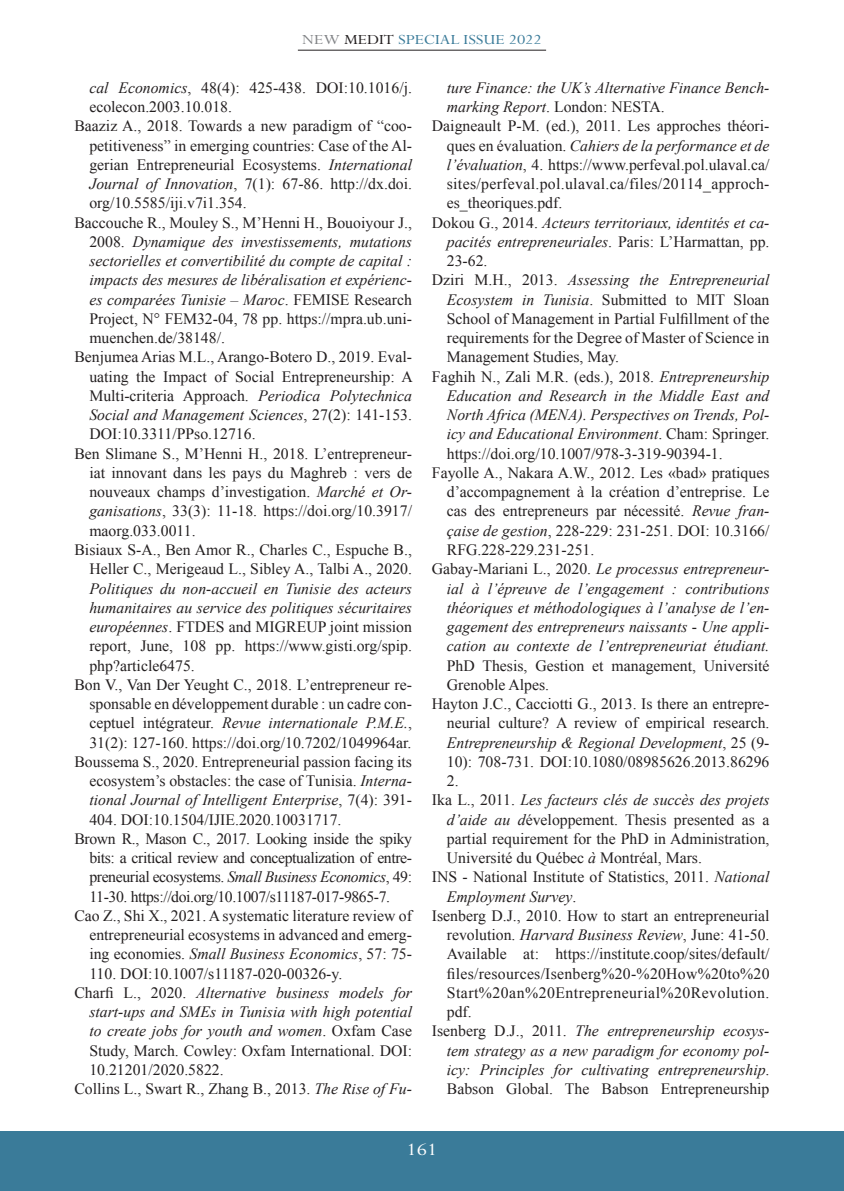
<style>
.page{position:relative;width:844px;height:1191px;background:#fff}
.page>*{position:absolute;margin:0;border:0;box-sizing:border-box;transform-origin:0 0}
.t1{font:19.6px "Perpetua Std";color:#fff;scale:1.15 1}
._11_BIBLIOGRAFIA{font:15.75px/19.2px "Times New Roman";color:#231f20;text-align:justify}
._11_BIBLIOGRAFIA-2{font:italic 15.75px/19.2px "Times New Roman";color:#231f20;text-align:justify}
.t2{font:15.75px "Perpetua Std";color:#3a7b99;scale:1.15 1}
.s1{color:#808285}
.s2{color:#231f20}
.s3{font-style:italic}
.s4{font-style:normal}
</style>
<div class="page">
<div style="left:0;top:1131px;width:843px;height:60px;background:#3a7b99"></div>
<hr style="left:298px;top:50px;width:248px;height:1px;background:#231f20">
<p class="t2" style="left:302px;top:31px;width:210px"><span class="s1">NEW</span> <span class="s2">MEDIT</span> SPECIAL ISSUE 2022</p>
<p class="_11_BIBLIOGRAFIA" style="left:89px;top:78px;width:324px"><span class="s3">cal Economics</span>, 48(4): 425-438. DOI:10.1016/j. ecolecon.2003.10.018.</p>
<p class="_11_BIBLIOGRAFIA" style="left:89px;top:116px;width:324px;text-indent:-15px">Baaziz A., 2018. Towards a new paradigm of “coo&shy;petitiveness” in emerging countries: Case of the Al&shy;gerian Entrepreneurial Ecosystems. <span class="s3">International Journal of Innovation</span>, 7(1): 67-86. http://dx.doi. org/10.5585/iji.v7i1.354.</p>
<p class="_11_BIBLIOGRAFIA-2" style="left:89px;top:212px;width:324px;text-indent:-15px"><span class="s4">Baccouche R., Mouley S., M’Henni H., Bouoiyour J., 2008.</span> Dynamique des investissements, mutations sectorielles et convertibilité du compte de capital : impacts des mesures de libéralisation et expérienc&shy;es comparées Tunisie – Maroc<span class="s4">. FEMISE Research Project, N° FEM32-04, 78 pp. https://mpra.ub.uni&shy;muenchen.de/38148/.</span></p>
<p class="_11_BIBLIOGRAFIA" style="left:89px;top:347px;width:325px;text-indent:-15px">Benjumea Arias M.L., Arango-Botero D., 2019. Eval&shy;uating the Impact of Social Entrepreneurship: A Multi-criteria Approach. <span class="s3">Periodica Polytechnica Social and Management Sciences</span>, 27(2): 141-153.<br>DOI:10.3311/PPso.12716.</p>
<p class="_11_BIBLIOGRAFIA" style="left:89px;top:443px;width:324px;text-indent:-15px">Ben Slimane S., M’Henni H., 2018. L’entrepreneur&shy;iat innovant dans les pays du Maghreb : vers de nouveaux champs d’investigation. <span class="s3">Marché et Or&shy;ganisations</span>, 33(3): 11-18. https://doi.org/10.3917/ maorg.033.0011.</p>
<p class="_11_BIBLIOGRAFIA" style="left:89px;top:540px;width:324px;text-indent:-15px">Bisiaux S-A., Ben Amor R., Charles C., Espuche B., Heller C., Merigeaud L., Sibley A., Talbi A., 2020.<br><span class="s3">Politiques du non-accueil en Tunisie des acteurs humanitaires au service des politiques sécuritaires européennes</span>. FTDES and MIGREUP joint mission report, June, 108 pp. https://www.gisti.org/spip. php?article6475.</p>
<p class="_11_BIBLIOGRAFIA" style="left:89px;top:674px;width:324px;text-indent:-15px">Bon V., Van Der Yeught C., 2018. L’entrepreneur re&shy;sponsable en développement durable : un cadre con&shy;ceptuel intégrateur. <span class="s3">Revue internationale P.M.E.</span>, 31(2): 127-160. https://doi.org/10.7202/1049964ar.</p>
<p class="_11_BIBLIOGRAFIA" style="left:89px;top:751px;width:324px;text-indent:-15px">Boussema S., 2020. Entrepreneurial passion facing its ecosystem’s obstacles: the case of Tunisia. <span class="s3">Interna&shy;tional Journal of Intelligent Enterprise</span>, 7(4): 391- 404. DOI:10.1504/IJIE.2020.10031717.</p>
<p class="_11_BIBLIOGRAFIA" style="left:89px;top:828px;width:324px;text-indent:-15px">Brown R., Mason C., 2017. Looking inside the spiky bits: a critical review and conceptualization of entre&shy;preneurial ecosystems. <span class="s3">Small Business Economics</span>, 49:<br>11-30. https://doi.org/10.1007/s11187-017-9865-7.</p>
<p class="_11_BIBLIOGRAFIA" style="left:89px;top:905px;width:324px;text-indent:-15px">Cao Z., Shi X., 2021. A systematic literature review of entrepreneurial ecosystems in advanced and emerg&shy;ing economies. <span class="s3">Small Business Economics</span>, 57: 75- 110. DOI:10.1007/s11187-020-00326-y.</p>
<p class="_11_BIBLIOGRAFIA-2" style="left:89px;top:982px;width:324px;text-indent:-15px"><span class="s4">Charfi L., 2020.</span> Alternative business models for start-ups and SMEs in Tunisia with high potential to create jobs for youth and women<span class="s4">. Oxfam Case Study, March. Cowley: Oxfam International. DOI:<br>10.21201/2020.5822.</span></p>
<p class="_11_BIBLIOGRAFIA" style="left:74px;top:1079px;width:339px">Collins L., Swart R., Zhang B., 2013. <span class="s3">The Rise of Fu-</span></p>
<p class="_11_BIBLIOGRAFIA-2" style="left:446px;top:78px;width:324px">ture Finance: the UK’s Alternative Finance Bench&shy;marking Report<span class="s4">. London: NESTA.</span></p>
<p class="_11_BIBLIOGRAFIA" style="left:446px;top:116px;width:324px;text-indent:-15px">Daigneault P-M. (ed.), 2011. Les approches théori&shy;ques en évaluation. <span class="s3">Cahiers de la performance et de l’évaluation</span>, 4. https://www.perfeval.pol.ulaval.ca/ sites/perfeval.pol.ulaval.ca/files/20114_approch&shy;es_theoriques.pdf.</p>
<p class="_11_BIBLIOGRAFIA-2" style="left:446px;top:212px;width:324px;text-indent:-15px"><span class="s4">Dokou G., 2014.</span> Acteurs territoriaux, identités et ca&shy;pacités entrepreneuriales<span class="s4">. Paris: L’Harmattan, pp.<br>23-62.</span></p>
<p class="_11_BIBLIOGRAFIA" style="left:446px;top:270px;width:324px;text-indent:-15px">Dziri M.H., 2013. <span class="s3">Assessing the Entrepreneurial Ecosystem in Tunisia</span>. Submitted to MIT Sloan School of Management in Partial Fulfillment of the requirements for the Degree of Master of Science in Management Studies, May.</p>
<p class="_11_BIBLIOGRAFIA-2" style="left:446px;top:366px;width:324px;text-indent:-15px"><span class="s4">Faghih N., Zali M.R. (eds.), 2018.</span> Entrepreneurship Education and Research in the Middle East and North Africa (MENA). Perspectives on Trends, Pol&shy;icy and Educational Environment<span class="s4">. Cham: Springer. https://doi.org/10.1007/978-3-319-90394-1.</span></p>
<p class="_11_BIBLIOGRAFIA" style="left:446px;top:463px;width:324px;text-indent:-15px">Fayolle A., Nakara A.W., 2012. Les «bad» pratiques d’accompagnement à la création d’entreprise. Le cas des entrepreneurs par nécessité. <span class="s3">Revue fran&shy;çaise de gestion</span>, 228-229: 231-251. DOI: 10.3166/ RFG.228-229.231-251.</p>
<p class="_11_BIBLIOGRAFIA-2" style="left:446px;top:559px;width:324px;text-indent:-15px"><span class="s4">Gabay-Mariani L., 2020.</span> Le processus entrepreneur&shy;ial à l’épreuve de l’engagement : contributions théoriques et méthodologiques à l’analyse de l’en&shy;gagement des entrepreneurs naissants <span class="s4">-</span> Une appli&shy;cation au contexte de l’entrepreneuriat étudiant.<br><span class="s4">PhD Thesis, Gestion et management, Université Grenoble Alpes.</span></p>
<p class="_11_BIBLIOGRAFIA" style="left:446px;top:694px;width:324px;text-indent:-15px">Hayton J.C., Cacciotti G., 2013. Is there an entrepre&shy;neurial culture? A review of empirical research.<br><span class="s3">Entrepreneurship &amp; Regional Development</span>, 25 (9- 10): 708-731. DOI:10.1080/08985626.2013.86296<br>2.</p>
<p class="_11_BIBLIOGRAFIA" style="left:446px;top:790px;width:324px;text-indent:-15px">Ika L., 2011. <span class="s3">Les facteurs clés de succès des projets d’aide au d</span>éveloppement. Thesis presented as a partial requirement for the PhD in Administration, Université du Québec <span class="s3">à</span> Montréal, Mars.</p>
<p class="_11_BIBLIOGRAFIA" style="left:446px;top:867px;width:324px;text-indent:-15px">INS - National Institute of Statistics, 2011. <span class="s3">National<br>Employment Survey</span>.</p>
<p class="_11_BIBLIOGRAFIA" style="left:446px;top:905px;width:324px;text-indent:-15px">Isenberg D.J., 2010. How to start an entrepreneurial revolution. <span class="s3">Harvard Business Review</span>, June: 41-50.<br>Available at: https://institute.coop/sites/default/ files/resources/Isenberg%20-%20How%20to%20<br>Start%20an%20Entrepreneurial%20Revolution. pdf.</p>
<p class="_11_BIBLIOGRAFIA-2" style="left:446px;top:1021px;width:324px;text-indent:-15px"><span class="s4">Isenberg D.J., 2011.</span> The entrepreneurship ecosys&shy;tem strategy as a new paradigm for economy pol&shy;icy: Principles for cultivating entrepreneurship<span class="s4">.<br>Babson Global. The Babson Entrepreneurship</span></p>
<p class="t1" style="left:406px;top:1139px;width:28px">161</p>
</div>
